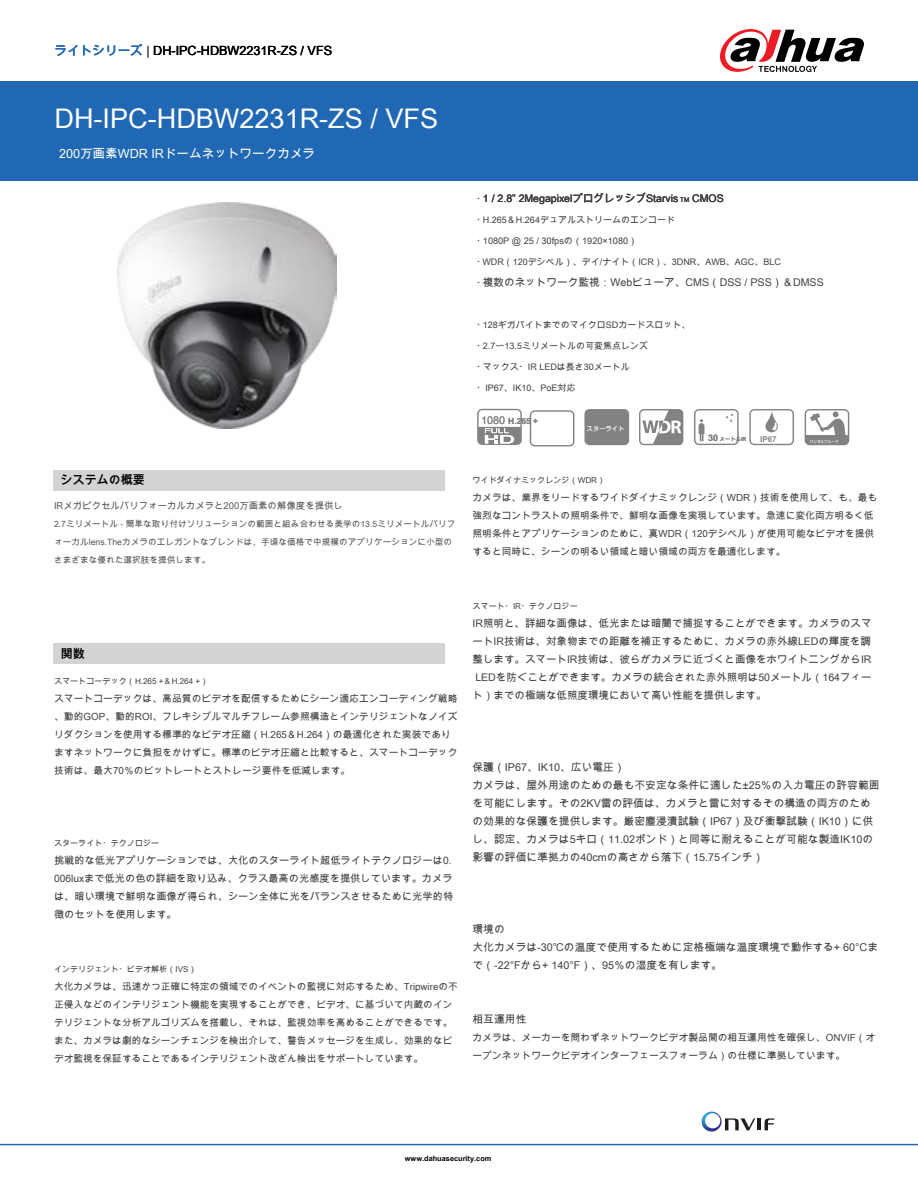
<style>
.page{position:relative;width:918px;height:1188px;background:#fff}
.page>*{position:absolute;margin:0;border:0;box-sizing:border-box;transform-origin:0 0}
.t1{font:27px "Arial Unicode MS";color:#fff}
.t2{font:12.6px "Arial Unicode MS";color:#000}
.t3{font:12.6px "Arial Unicode MS";color:#fff}
.t4{font:700 12px "Arial Unicode MS";color:#000}
.t5{font:10.8px/18px "Arial Unicode MS";color:#404042}
.t6{font:10.65px "Arial Unicode MS";color:#404042}
.t7{font:10.5px/18px "Arial Unicode MS";color:#404042;text-align:justify}
.t8{font:10.2px/18px "Arial Unicode MS";color:#404042}
.t9{font:9.9px/18px "Arial Unicode MS";color:#404042}
.t10{font:9.75px/18px "Arial Unicode MS";color:#404042}
.t11{font:9.45px "Arial Unicode MS";color:#58585b}
.t12{font:9.15px "Arial Unicode MS";color:#404042}
.t13{font:9px "Arial Unicode MS";color:#404042}
.t14{font:700 9px "Arial Unicode MS";color:#808284}
.t15{font:8.7px/18px "Arial Unicode MS";color:#58585b}
.t16{font:700 8.4px "Arial Unicode MS";color:#808284}
.t17{font:8.1px "Arial Unicode MS";color:#404042}
.t18{font:700 8.1px "Arial Unicode MS";color:#808284}
.t19{font:700 7.35px "Arial Unicode MS";color:#000}
.t20{font:700 6.3px "Arial Unicode MS";color:#fff}
.t21{font:700 5.4px "Arial Unicode MS";color:#808284}
.t22{font:700 3.6px "Arial Unicode MS";color:#fff}
.s1{color:#2068b3}
.s2{color:#626466}
.s3{font-size:9px}
.s4{font-size:6.3px}
.s5{font-weight:400;font-size:10.8px}
</style>
<div class="page">
<div style="left:0;top:81px;width:918px;height:100px;background:#2068b3"></div>
<div style="left:53px;top:470px;width:392px;height:21px;background:#d1d3d4"></div>
<div style="left:53px;top:643px;width:392px;height:20px;background:#d1d3d4"></div>
<hr style="left:0;top:1144px;width:918px;height:1px;background:#2068b3">
<svg style="left:720px;top:29px;width:144px;height:43px"></svg>
<img style="left:118px;top:203px;width:219px;height:226px">
<svg style="left:702px;top:1112px;width:72px;height:20px"></svg>
<svg style="left:749px;top:409px;width:45px;height:36px"></svg>
<svg style="left:805px;top:409px;width:44px;height:36px"></svg>
<svg style="left:694px;top:409px;width:45px;height:36px"></svg>
<svg style="left:639px;top:409px;width:44px;height:36px"></svg>
<div style="left:585px;top:409px;width:44px;height:36px;background:#808284"></div>
<svg style="left:477px;top:409px;width:45px;height:36px"></svg>
<svg style="left:530px;top:410px;width:44px;height:36px"></svg>
<p class="t2" style="left:55px;top:42px;width:279px"><span class="s1">ライトシリーズ</span> <span class="s2">|</span> DH-IPC-HDBW2231R-ZS / VFS</p>
<h1 class="t1" style="left:55px;top:99px;width:385px">DH-IPC-HDBW2231R-ZS / VFS</h1>
<p class="t3" style="left:59px;top:145px;width:258px">200万画素WDR IRドームネットワークカメラ</p>
<p class="t4" style="left:61px;top:472px;width:86px">システムの概要</p>
<p class="t11" style="left:54px;top:499px;width:291px">IRメガピクセルバリフォーカルカメラと200万画素の解像度を提供し</p>
<p class="t15" style="left:54px;top:515px;width:403px">2.7ミリメートル - 簡単な取り付けソリューションの範囲と組み合わせる美学の13.5ミリメートルバリフォーカルlens.Theカメラのエレガントなブレンドは、手頃な価格で中規模のアプリケーションに小型のさまざまな優れた選択肢を提供します。</p>
<p class="t4" style="left:61px;top:646px;width:25px">関数</p>
<p class="t17" style="left:54px;top:675px;width:156px">スマートコーデック（H.265 +＆H.264 +）</p>
<p class="t9" style="left:54px;top:689px;width:405px">スマートコーデックは、高品質のビデオを配信するためにシーン適応エンコーディング戦略、動的GOP、動的ROI、フレキシブルマルチフレーム参照構造とインテリジェントなノイズリダクションを使用する標準的なビデオ圧縮（H.265＆H.264）の最適化された実装でありますネットワークに負担をかけずに。標準のビデオ圧縮と比較すると、スマートコーデック技術は、最大70％のビットレートとストレージ要件を低減します。</p>
<p class="t17" style="left:54px;top:837px;width:107px">スターライト・テクノロジー</p>
<p class="t8" style="left:54px;top:851px;width:401px">挑戦的な低光アプリケーションでは、大化のスターライト超低ライトテクノロジーは0.<br>006luxまで低光の色の詳細を取り込み、クラス最高の光感度を提供しています。カメラは、暗い環境で鮮明な画像が得られ、シーン全体に光をバランスさせるために光学的特徴のセットを使用します。</p>
<p class="t17" style="left:54px;top:963px;width:144px">インテリジェント・ビデオ解析（IVS）</p>
<p class="t10" style="left:54px;top:977px;width:405px">大化カメラは、迅速かつ正確に特定の領域でのイベントの監視に対応するため、Tripwireの不正侵入などのインテリジェント機能を実現することができ、ビデオ、に基づいて内蔵のインテリジェントな分析アルゴリズムを搭載し、それは、監視効率を高めることができるです。また、カメラは劇的なシーンチェンジを検出介して、警告メッセージを生成し、効果的なビデオ監視を保証することであるインテリジェント改ざん検出をサポートしています。</p>
<p class="t7" style="left:476px;top:189px;width:249px"><span class="s3">・</span>1 / 2.8” 2MegapixelプログレッシブStarvis <span class="s4">TM</span> CMOS</p>
<p class="t13" style="left:476px;top:214px;width:200px">・H.265＆H.264デュアルストリームのエンコード</p>
<p class="t12" style="left:476px;top:235px;width:162px"><span class="s3">・</span>1080P @ 25 / 30fpsの（1920×1080）</p>
<p class="t13" style="left:476px;top:256px;width:306px">・WDR（120デシベル）、デイ/ナイト（ICR）、3DNR、AWB、AGC、BLC</p>
<p class="t6" style="left:476px;top:275px;width:349px"><span class="s3">・</span>複数のネットワーク監視：Webビューア、CMS（DSS / PSS）＆DMSS</p>
<p class="t13" style="left:476px;top:319px;width:216px">・128ギガバイトまでのマイクロSDカードスロット、</p>
<p class="t13" style="left:476px;top:340px;width:173px">・2.7〜13.5ミリメートルの可変焦点レンズ</p>
<p class="t13" style="left:476px;top:361px;width:155px">・マックス・IR LEDは長さ30メートル</p>
<p class="t13" style="left:476px;top:382px;width:101px">・IP67、IK10、PoE対応</p>
<p class="t16" style="left:481px;top:415px;width:58px"><span class="s5">1080</span> H.265 +</p>
<p class="t20" style="left:587px;top:424px;width:39px">スターライト</p>
<p class="t14" style="left:708px;top:431px;width:12px">30</p>
<p class="t18" style="left:760px;top:433px;width:18px">IP67</p>
<p class="t22" style="left:810px;top:439px;width:30px">バンダルプルーフ</p>
<p class="t21" style="left:720px;top:435px;width:29px">メートルIR</p>
<p class="t17" style="left:472px;top:475px;width:134px">ワイドダイナミックレンジ（WDR）</p>
<p class="t10" style="left:472px;top:488px;width:407px">カメラは、業界をリードするワイドダイナミックレンジ（WDR）技術を使用して、も、最も強烈なコントラストの照明条件で、鮮明な画像を実現しています。急速に変化両方明るく低照明条件とアプリケーションのために、真WDR（120デシベル）が使用可能なビデオを提供すると同時に、シーンの明るい領域と暗い領域の両方を最適化します。</p>
<p class="t17" style="left:472px;top:601px;width:107px">スマート・IR・テクノロジー</p>
<p class="t7" style="left:472px;top:614px;width:401px">IR照明と、詳細な画像は、低光または暗闇で捕捉することができます。カメラのスマートIR技術は、対象物までの距離を補正するために、カメラの赤外線LEDの輝度を調整します。スマートIR技術は、彼らがカメラに近づくと画像をホワイトニングからIR LEDを防ぐことができます。カメラの統合された赤外照明は50メートル（164フィート）までの極端な低照度環境において高い性能を提供します。</p>
<p class="t5" style="left:472px;top:758px;width:409px">保護（IP67、IK10、広い電圧）<br>カメラは、屋外用途のための最も不安定な条件に適した±25％の入力電圧の許容範囲を可能にします。その2KV雷の評価は、カメラと雷に対するその構造の両方のための効果的な保護を提供します。厳密塵浸漬試験（IP67）及び衝撃試験（IK10）に供し、認定、カメラは5キロ（11.02ポンド）と同等に耐えることが可能な製造IK10の影響の評価に準拠力の40cmの高さから落下（15.75インチ）</p>
<p class="t5" style="left:472px;top:920px;width:407px">環境の<br>大化カメラは-30℃の温度で使用するために定格極端な温度環境で動作する+ 60°Cまで（-22°Fから+ 140°F）、95％の湿度を有します。</p>
<p class="t5" style="left:472px;top:1010px;width:55px">相互運用性</p>
<p class="t10" style="left:472px;top:1028px;width:404px">カメラは、メーカーを問わずネットワークビデオ製品間の相互運用性を確保し、ONVIF（オープンネットワークビデオインターフェースフォーラム）の仕様に準拠しています。</p>
<p class="t19" style="left:405px;top:1153px;width:88px">www.dahuasecurity.com</p>
</div>
